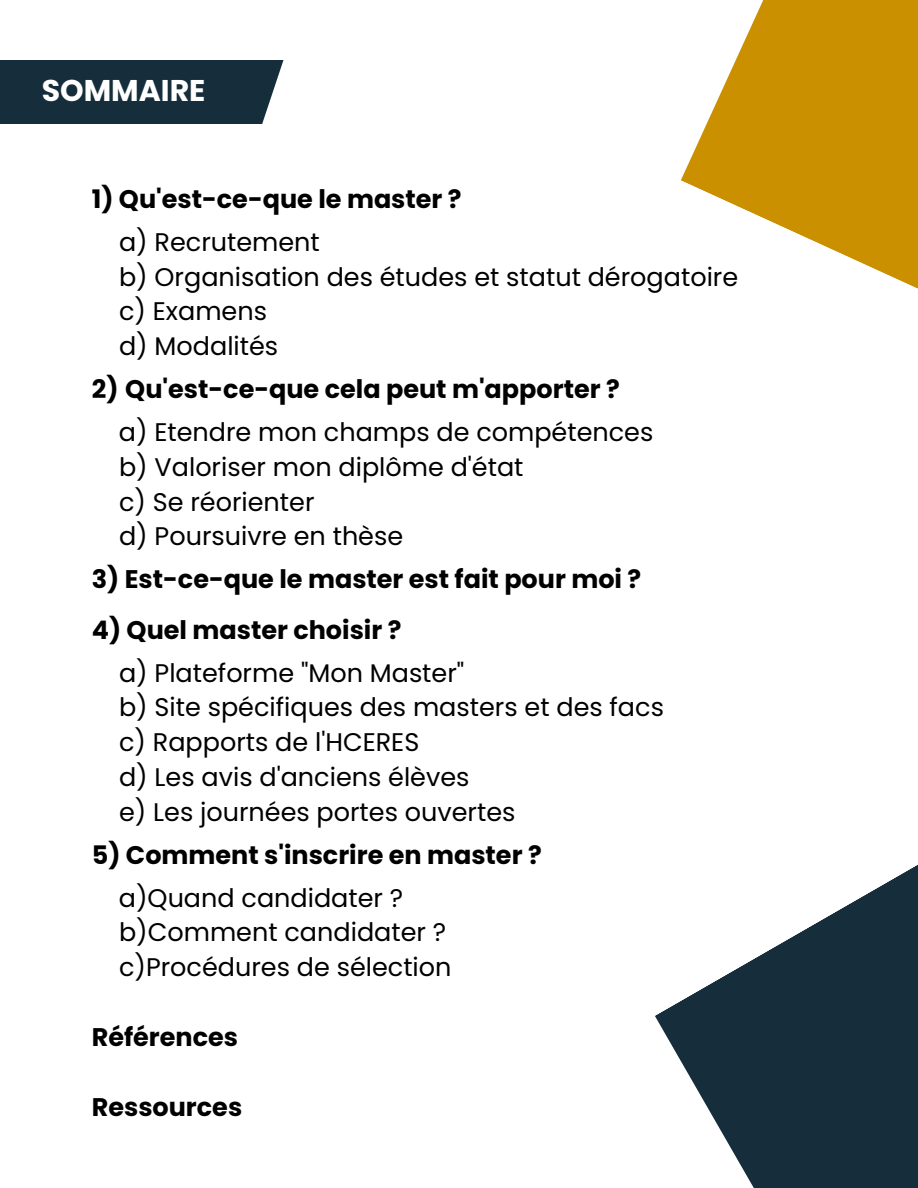
<style>
.page{position:relative;width:918px;height:1188px;background:#fff}
.page>*{position:absolute;margin:0;border:0;box-sizing:border-box;transform-origin:0 0}
.t1{font:700 30px "Poppins";color:#fff}
.t2{font:25.5px/34.8px "Poppins";color:#000}
.t3{font:700 25.5px "Poppins";color:#000}
</style>
<div class="page">
<svg style="left:655px;top:865px;width:263px;height:323px;fill:#162d3b"></svg>
<svg style="left:681px;top:0;width:237px;height:289px;fill:#ca9000"></svg>
<div style="left:0;top:60px;width:321px;height:63px;background:#162d3b"></div>
<svg style="left:257px;top:60px;width:64px;height:64px"></svg>
<p class="t1" style="left:42px;top:70px;width:165px">SOMMAIRE</p>
<p class="t3" style="left:92px;top:181px;width:371px">1) Qu'est-ce-que le master ?</p>
<p class="t2" style="left:119px;top:224px;width:621px">a) Recrutement<br>b) Organisation des études et statut dérogatoire c) Examens<br>d) Modalités</p>
<p class="t3" style="left:92px;top:371px;width:530px">2) Qu'est-ce-que cela peut m'apporter ?</p>
<p class="t2" style="left:119px;top:414px;width:536px">a) Etendre mon champs de compétences b) Valoriser mon diplôme d'état<br>c) Se réorienter<br>d) Poursuivre en thèse</p>
<p class="t3" style="left:92px;top:561px;width:551px">3) Est-ce-que le master est fait pour moi ?</p>
<p class="t3" style="left:92px;top:612px;width:311px">4) Quel master choisir ?</p>
<p class="t2" style="left:119px;top:655px;width:546px">a) Plateforme "Mon Master"<br>b) Site spécifiques des masters et des facs c) Rapports de l'HCERES<br>d) Les avis d'anciens élèves<br>e) Les journées portes ouvertes</p>
<p class="t3" style="left:92px;top:837px;width:451px">5) Comment s'inscrire en master ?</p>
<p class="t2" style="left:119px;top:880px;width:334px">a)Quand candidater ? b)Comment candidater ? c)Procédures de sélection</p>
<p class="t3" style="left:92px;top:1019px;width:148px">Références</p>
<p class="t3" style="left:92px;top:1089px;width:152px">Ressources</p>
</div>
